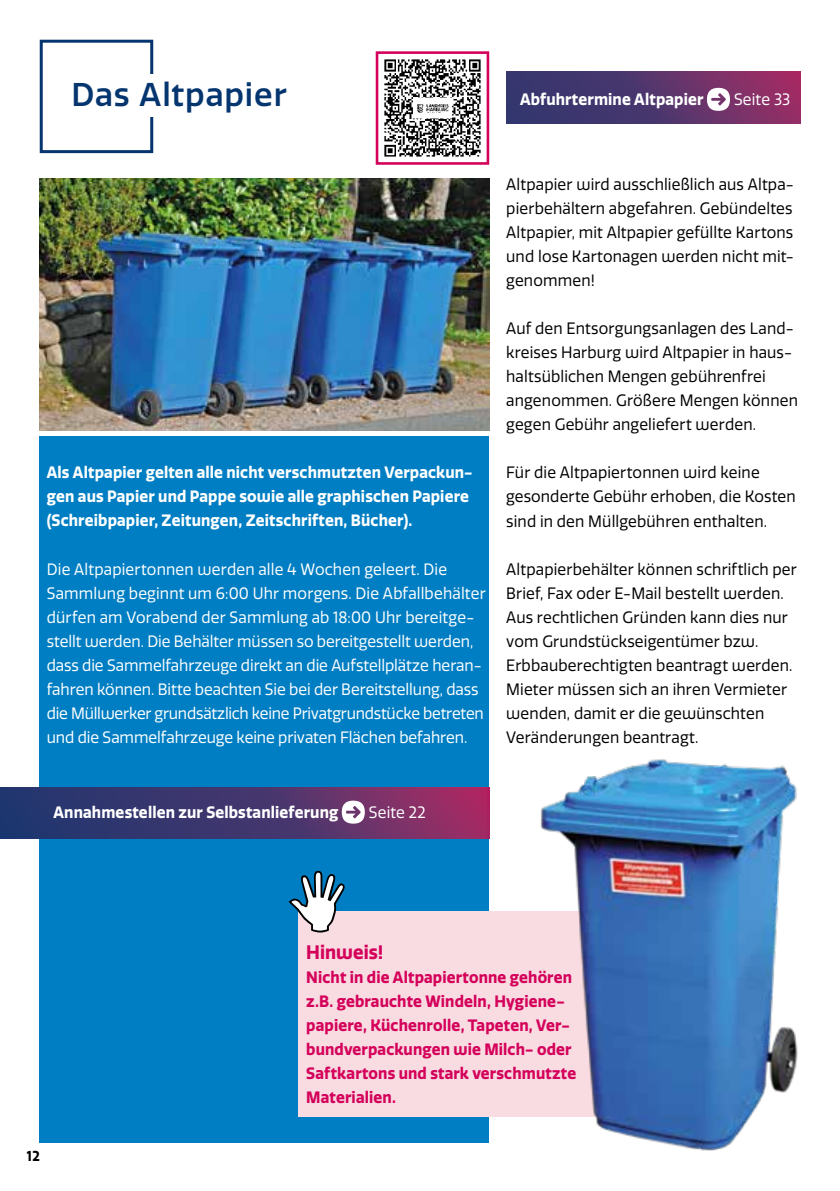
<style>
.page{position:relative;width:840px;height:1191px;background:#fff}
.page>*{position:absolute;margin:0;border:0;box-sizing:border-box;transform-origin:0 0}
.t1{font:500 32px "Quatro";letter-spacing:.025em;color:#04356f}
.t2{font:700 19px "Quatro";letter-spacing:.005em;color:#d4005a;scale:.95 1}
.t3{font:16px/24px "Quatro";letter-spacing:.01em;color:#000;scale:.95 1}
.t4{font:16px/24px "Quatro";color:#fff;scale:.95 1}
.t5{font:700 16px/24px "Quatro";letter-spacing:.01em;color:#fff;scale:.95 1}
.t6{font:700 16px/24px "Quatro";letter-spacing:.01em;color:#d4005a;scale:.95 1}
.t7{font:700 14px "Quatro";color:#000;scale:.95 1}
</style>
<div class="page">
<div style="left:40px;top:40px;width:113px;height:113px;background:#fff;border:3px solid #04356f"></div>
<div style="left:40px;top:436px;width:449px;height:706px;background:#007ec3"></div>
<div style="left:298px;top:910px;width:358px;height:206px;background:#f8dce1"></div>
<svg style="left:288px;top:870px;width:56px;height:62px"></svg>
<div style="left:71px;top:74px;width:488px;height:42px;background:#fff"></div>
<img style="left:40px;top:178px;width:449px;height:252px">
<img style="left:531px;top:759px;width:267px;height:392px">
<img style="left:0;top:787px;width:489px;height:51px">
<svg style="left:341px;top:800px;width:23px;height:23px"></svg>
<img style="left:506px;top:72px;width:294px;height:51px">
<svg style="left:706px;top:88px;width:23px;height:23px"></svg>
<img style="left:384px;top:59px;width:97px;height:98px">
<div style="left:375px;top:51px;width:114px;height:114px;border:3px solid #d4005a"></div>
<h1 class="t1" style="left:71px;top:76px;width:217px">Das Altpapier</h1>
<p class="t5" style="left:519px;top:87px;width:194px">Abfuhrtermine Altpapier</p>
<p class="t4" style="left:733px;top:87px;width:61px">Seite 33</p>
<p class="t5" style="left:47px;top:461px;width:449px">Als Altpapier gelten alle nicht verschmutzten Verpackun&shy;gen aus Papier und Pappe sowie alle graphischen Papiere (Schreibpapier, Zeitungen, Zeitschriften, Bücher).</p>
<p class="t4" style="left:47px;top:557px;width:463px">Die Altpapiertonnen werden alle 4 Wochen geleert. Die Sammlung beginnt um 6:00 Uhr morgens. Die Abfallbehälter dürfen am Vorabend der Sammlung ab 18:00 Uhr bereitge&shy;stellt werden. Die Behälter müssen so bereitgestellt werden, dass die Sammelfahrzeuge direkt an die Aufstellplätze heran&shy;fahren können. Bitte beachten Sie bei der Bereitstellung, dass die Müllwerker grundsätzlich keine Privatgrundstücke betreten und die Sammelfahrzeuge keine privaten Flächen befahren.</p>
<p class="t3" style="left:506px;top:173px;width:304px;text-align:justify">Altpapier wird ausschließlich aus Altpa&shy;pierbehältern abgefahren. Gebündeltes Altpapier, mit Altpapier gefüllte Kartons und lose Kartonagen werden nicht mit&shy;genommen!</p>
<p class="t3" style="left:506px;top:317px;width:308px">Auf den Entsorgungsanlagen des Land&shy;kreises Harburg wird Altpapier in haus&shy;haltsüblichen Mengen gebührenfrei angenommen. Größere Mengen können gegen Gebühr angeliefert werden.</p>
<p class="t3" style="left:506px;top:461px;width:306px">Für die Altpapiertonnen wird keine gesonderte Gebühr erhoben, die Kosten sind in den Müllgebühren enthalten.</p>
<p class="t3" style="left:506px;top:557px;width:307px">Altpapierbehälter können schriftlich per Brief, Fax oder E-Mail bestellt werden.<br>Aus rechtlichen Gründen kann dies nur vom Grundstückseigentümer bzw.<br>Erbbauberechtigten beantragt werden.<br>Mieter müssen sich an ihren Vermieter wenden, damit er die gewünschten Veränderungen beantragt.</p>
<p class="t5" style="left:53px;top:800px;width:301px">Annahmestellen zur Selbstanlieferung</p>
<p class="t4" style="left:368px;top:800px;width:61px">Seite 22</p>
<p class="t7" style="left:27px;top:1148px;width:15px">12</p>
<p class="t2" style="left:306px;top:940px;width:83px">Hinweis!</p>
<p class="t6" style="left:306px;top:965px;width:285px">Nicht in die Altpapiertonne gehören z.B. gebrauchte Windeln, Hygiene&shy;papiere, Küchenrolle, Tapeten, Ver&shy;bundverpackungen wie Milch- oder<br>Saftkartons und stark verschmutzte<br>Materialien.</p>
</div>
